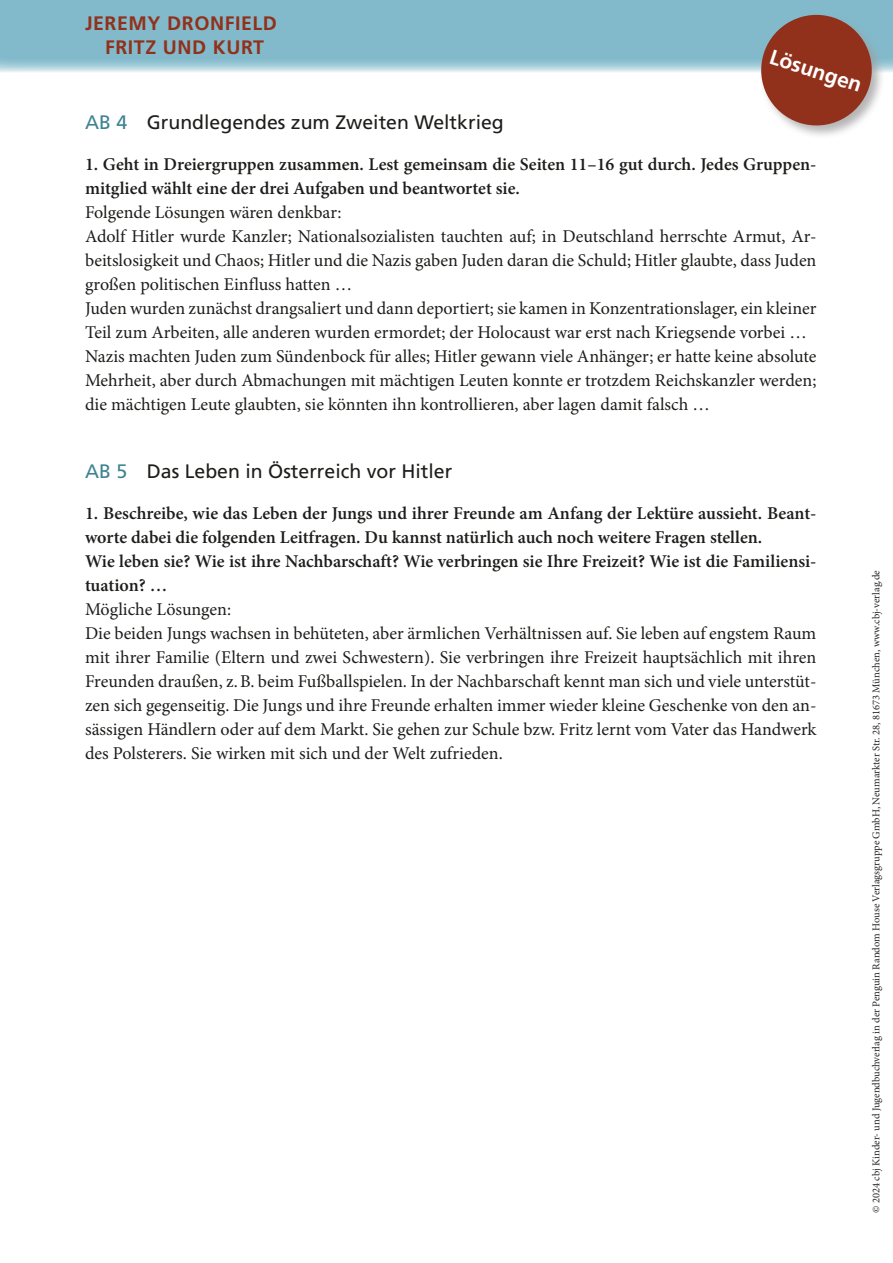
<style>
.page{position:relative;width:893px;height:1263px;background:#fff}
.page>*{position:absolute;margin:0;border:0;box-sizing:border-box;transform-origin:0 0}
.t1{font:700 21px "Frutiger LT Pro";color:#fff}
.t2{font:19.5px "Frutiger LT Pro";color:#1d1d1b}
.t3{font:700 19.5px/24px "Frutiger LT Pro";letter-spacing:.03em;color:#91311b;text-align:center}
.t4{font:18px/24px "Minion Pro";color:#1d1d1b}
.t5{font:600 18px/24px "Minion Pro";letter-spacing:-.005em;color:#1d1d1b}
.t6{font:10.5px "Minion Pro";color:#252423}
.s1{color:#3f8392}
</style>
<div class="page">
<div style="left:0;top:0;width:893px;height:72px;background:#82bacb"></div>
<div style="left:759px;top:13px;width:127px;height:127px;background:#9d9d9d;opacity:.75"></div>
<svg style="left:754px;top:13px;width:124px;height:119px"></svg>
<p class="t3" style="left:85px;top:12px;width:193px">JEREMY DRONFIELD<br>FRITZ UND KURT</p>
<p class="t1" style="left:774px;top:44px;width:97px;rotate:18deg">Lösungen</p>
<p class="t2" style="left:85px;top:111px;width:420px"><span class="s1">AB 4</span> Grundlegendes zum Zweiten Weltkrieg</p>
<p class="t5" style="left:85px;top:153px;width:733px">1. Geht in Dreiergruppen zusammen. Lest gemeinsam die Seiten 11–16 gut durch. Jedes Gruppen&shy;mitglied wählt eine der drei Aufgaben und beantwortet sie.</p>
<p class="t4" style="left:85px;top:201px;width:733px">Folgende Lösungen wären denkbar:<br>Adolf Hitler wurde Kanzler; Nationalsozialisten tauchten auf; in Deutschland herrschte Armut, Ar&shy;beitslosigkeit und Chaos; Hitler und die Nazis gaben Juden daran die Schuld; Hitler glaubte, dass Juden großen politischen Einfluss hatten …<br>Juden wurden zunächst drangsaliert und dann deportiert; sie kamen in Konzentrationslager, ein kleiner Teil zum Arbeiten, alle anderen wurden ermordet; der Holocaust war erst nach Kriegsende vorbei … Nazis machten Juden zum Sündenbock für alles; Hitler gewann viele Anhänger; er hatte keine absolute Mehrheit, aber durch Abmachungen mit mächtigen Leuten konnte er trotzdem Reichskanzler werden; die mächtigen Leute glaubten, sie könnten ihn kontrollieren, aber lagen damit falsch …</p>
<p class="t2" style="left:85px;top:460px;width:369px"><span class="s1">AB 5</span> Das Leben in Österreich vor Hitler</p>
<p class="t5" style="left:85px;top:501px;width:733px">1. Beschreibe, wie das Leben der Jungs und ihrer Freunde am Anfang der Lektüre aussieht. Beant&shy;worte dabei die folgenden Leitfragen. Du kannst natürlich auch noch weitere Fragen stellen.<br>Wie leben sie? Wie ist ihre Nachbarschaft? Wie verbringen sie Ihre Freizeit? Wie ist die Familiensi&shy;tuation? …</p>
<p class="t4" style="left:85px;top:597px;width:733px">Mögliche Lösungen:<br>Die beiden Jungs wachsen in behüteten, aber ärmlichen Verhältnissen auf. Sie leben auf engstem Raum mit ihrer Familie (Eltern und zwei Schwestern). Sie verbringen ihre Freizeit hauptsächlich mit ihren Freunden draußen, z.B. beim Fußballspielen. In der Nachbarschaft kennt man sich und viele unterstüt&shy;zen sich gegenseitig. Die Jungs und ihre Freunde erhalten immer wieder kleine Geschenke von den an&shy;sässigen Händlern oder auf dem Markt. Sie gehen zur Schule bzw. Fritz lernt vom Vater das Handwerk des Polsterers. Sie wirken mit sich und der Welt zufrieden.</p>
<p class="t6" style="left:869px;top:1213px;width:644px;rotate:-90deg">© 2024 cbj Kinder- und Jugendbuchverlag in der Penguin Random House Verlagsgruppe GmbH, Neumarkter Str. 28, 81673 München, www.cbj-verlag.de</p>
</div>
